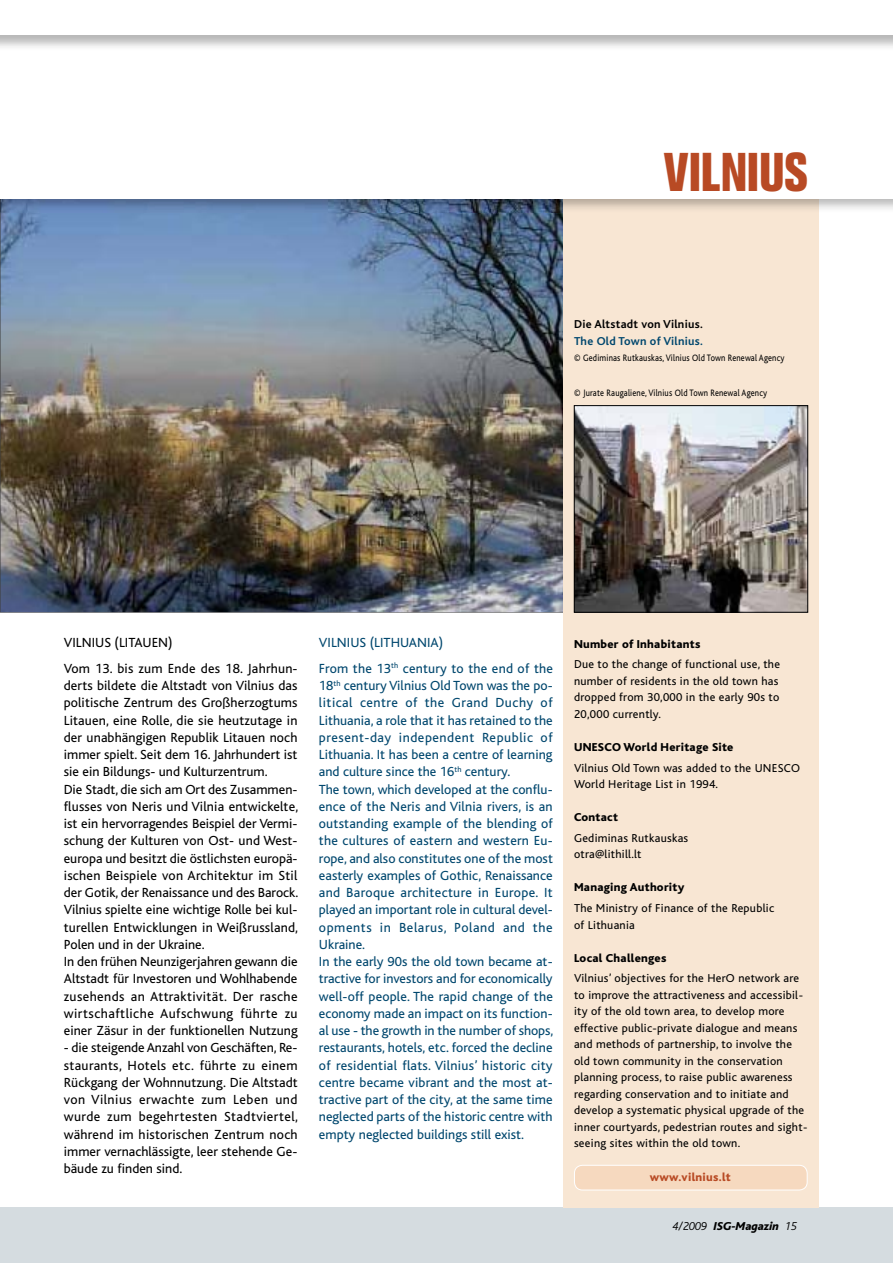
<style>
.page{position:relative;width:893px;height:1263px;background:#fff}
.page>*{position:absolute;margin:0;border:0;box-sizing:border-box;transform-origin:0 0}
.t1{font:800 condensed 54px "Akzidenz Grotesk BE";letter-spacing:-.015em;color:#b84a24;scale:.9 1}
.t2{font:13.8px/17.2px "Bliss";color:#000}
.t3{font:13.8px/17.2px "Bliss";color:#00476e}
.t4{font:12px/16.5px "Bliss";letter-spacing:.02em;color:#000}
.t5{font:800 12px "Bliss";letter-spacing:.02em;color:#000}
.t6{font:700 12px "Bliss";letter-spacing:.02em;color:#000}
.t7{font:700 12px "Bliss";letter-spacing:.02em;color:#00476e}
.t8{font:italic 800 12px "Bliss";color:#000}
.t9{font:800 12px "Bliss";letter-spacing:.02em;color:#b84a24}
.t10{font:9.75px "Bliss";letter-spacing:.025em;color:#000;scale:.85 1}
.s1{font-weight:300}
</style>
<div class="page">
<div style="left:0;top:1208px;width:893px;height:55px;background:#d5dce0"></div>
<img style="left:0;top:213px;width:563px;height:399px">
<div style="left:563px;top:0;width:256px;height:1207px;background:#f8e6d3"></div>
<img style="left:576px;top:407px;width:230px;height:203px">
<div style="left:574px;top:405px;width:234px;height:207px;border:1px solid #000"></div>
<div style="left:574px;top:1165px;width:233px;height:25px;background:#f6d9bf;border-radius:8px"></div>
<div style="left:574px;top:1165px;width:233px;height:25px;border:1px solid #fff;border-radius:8px"></div>
<img style="left:0;top:198px;width:893px;height:15px">
<div style="left:0;top:0;width:893px;height:198px;background:#fff"></div>
<h1 class="t1" style="left:664px;top:141px;width:161px">VILNIUS</h1>
<p class="t6" style="left:574px;top:318px;width:130px">Die Altstadt von Vilnius.</p>
<p class="t7" style="left:574px;top:335px;width:130px">The Old Town of Vilnius.</p>
<p class="t10" style="left:574px;top:353px;width:249px">© Gediminas Rutkauskas, Vilnius Old Town Renewal Agency</p>
<p class="t10" style="left:574px;top:387px;width:229px">© Jurate Raugaliene, Vilnius Old Town Renewal Agency</p>
<p class="t2" style="left:64px;top:630px;width:235px;line-height:25.5px">VILNIUS (LITAUEN)<br>Vom 13. bis zum Ende des 18. Jahrhun-</p>
<p class="t2" style="left:64px;top:677px;width:236px">derts bildete die Altstadt von Vilnius das politische Zentrum des Großherzogtums Litauen, eine Rolle, die sie heutzutage in der unabhängigen Republik Litauen noch immer spielt. Seit dem 16. Jahrhundert ist sie ein Bildungs- und Kulturzentrum.<br>Die Stadt, die sich am Ort des Zusammen&shy;flusses von Neris und Vilnia entwickelte, ist ein hervorragendes Beispiel der Vermi&shy;schung der Kulturen von Ost- und West&shy;europa und besitzt die östlichsten europä&shy;ischen Beispiele von Architektur im Stil der Gotik, der Renaissance und des Barock.<br>Vilnius spielte eine wichtige Rolle bei kul&shy;turellen Entwicklungen in Weißrussland, Polen und in der Ukraine.<br>In den frühen Neunzigerjahren gewann die Altstadt für Investoren und Wohlhabende zusehends an Attraktivität. Der rasche wirtschaftliche Aufschwung führte zu einer Zäsur in der funktionellen Nutzung</p>
<p class="t2" style="left:64px;top:1039px;width:236px;text-align:justify">- die steigende Anzahl von Geschäften, Re&shy;staurants, Hotels etc. führte zu einem Rückgang der Wohnnutzung. Die Altstadt von Vilnius erwachte zum Leben und wurde zum begehrtesten Stadtviertel, während im historischen Zentrum noch immer vernachlässigte, leer stehende Ge&shy;bäude zu finden sind.</p>
<p class="t3" style="left:319px;top:630px;width:235px;line-height:25.5px">VILNIUS (LITHUANIA)<br>From the 13<sup>th</sup> century to the end of the</p>
<p class="t3" style="left:319px;top:677px;width:236px">18<sup>th</sup> century Vilnius Old Town was the po&shy;litical centre of the Grand Duchy of Lithuania, a role that it has retained to the present-day independent Republic of Lithuania. It has been a centre of learning and culture since the 16<sup>th</sup> century.<br>The town, which developed at the conflu&shy;ence of the Neris and Vilnia rivers, is an outstanding example of the blending of the cultures of eastern and western Eu&shy;rope, and also constitutes one of the most easterly examples of Gothic, Renaissance and Baroque architecture in Europe. It played an important role in cultural devel&shy;opments in Belarus, Poland and the Ukraine.<br>In the early 90s the old town became at&shy;tractive for investors and for economically well-off people. The rapid change of the economy made an impact on its function&shy;al use - the growth in the number of shops, restaurants, hotels, etc. forced the decline of residential flats. Vilnius’ historic city centre became vibrant and the most at&shy;tractive part of the city, at the same time neglected parts of the historic centre with empty neglected buildings still exist.</p>
<p class="t5" style="left:574px;top:637px;width:128px">Number of Inhabitants</p>
<p class="t4" style="left:574px;top:656px;width:207px">Due to the change of functional use, the number of residents in the old town has dropped from 30,000 in the early 90s to 20,000 currently.</p>
<p class="t5" style="left:574px;top:741px;width:161px">UNESCO World Heritage Site</p>
<p class="t4" style="left:574px;top:759px;width:228px">Vilnius Old Town was added to the UNESCO<br>World Heritage List in 1994.</p>
<p class="t5" style="left:574px;top:811px;width:45px">Contact</p>
<p class="t4" style="left:574px;top:830px;width:116px">Gediminas Rutkauskas otra@lithill.lt</p>
<p class="t5" style="left:574px;top:881px;width:112px">Managing Authority</p>
<p class="t4" style="left:574px;top:900px;width:202px">The Ministry of Finance of the Republic of Lithuania</p>
<p class="t5" style="left:574px;top:951px;width:94px">Local Challenges</p>
<p class="t4" style="left:574px;top:970px;width:235px">Vilnius’ objectives for the HerO network are to improve the attractiveness and accessibil&shy;ity of the old town area, to develop more effective public-private dialogue and means and methods of partnership, to involve the old town community in the conservation planning process, to raise public awareness regarding conservation and to initiate and develop a systematic physical upgrade of the inner courtyards, pedestrian routes and sight&shy;seeing sites within the old town.</p>
<p class="t9" style="left:650px;top:1171px;width:83px">www.vilnius.lt</p>
<p class="t8" style="left:672px;top:1220px;width:126px"><span class="s1">4/2009</span> ISG-Magazin <span class="s1">15</span></p>
</div>
